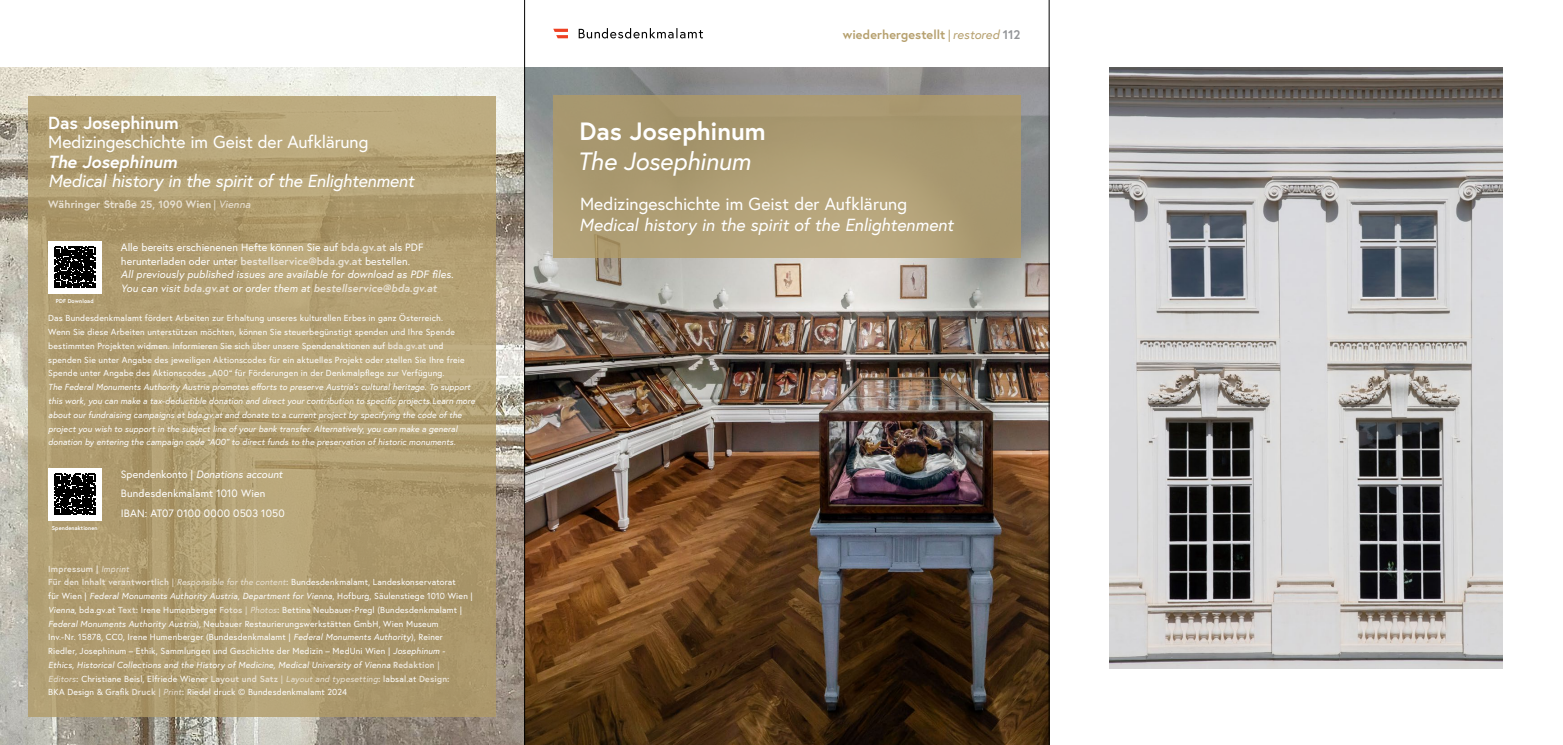
<style>
.page{position:relative;width:1563px;height:745px;background:#fff}
.page>*{position:absolute;margin:0;border:0;box-sizing:border-box;transform-origin:0 0}
.t1{font:700 25px "Europa Austria";color:#fff}
.t2{font:italic 25px "Europa Austria";letter-spacing:-.01em;color:#fff}
.t3{font:italic 17.5px "Europa Austria";letter-spacing:-.01em;color:#fff}
.t4{font:17.5px "Europa Austria";letter-spacing:-.005em;color:#fff}
.t5{font:700 17.5px "Europa Austria";color:#fff}
.t6{font:italic 700 17.5px "Europa Austria";color:#fff}
.t7{font:700 12.5px "Europa Austria";letter-spacing:.005em;color:#b6a06e}
.t8{font:italic 10.62px/13.8px "Europa Austria";letter-spacing:.01em;color:#fff}
.t9{font:10.62px/19.5px "Europa Austria";letter-spacing:.015em;color:#fff}
.t10{font:700 10.62px "Europa Austria";letter-spacing:.015em;color:#e9e2d5}
.t11{font:8.75px/13.8px "Europa Austria";letter-spacing:.02em;color:#fff}
.t12{font:italic 8.75px/13.8px "Europa Austria";letter-spacing:.01em;color:#fff}
.t13{font:700 5.62px "Europa Austria";letter-spacing:.02em;color:#fff}
.s1{font-weight:400}
.s2{font-weight:400;font-style:italic}
.s3{font-style:normal}
.s4{font-weight:700;font-style:normal;color:#e9e2d5}
.s5{font-weight:700;color:#e9e2d5}
.s6{font-style:italic}
.s7{font-style:italic;color:#e9e2d5}
.s8{color:#e9e2d5}
.s9{color:#939598}
</style>
<div class="page">
<img style="left:0;top:67px;width:1049px;height:677px">
<svg style="left:29px;top:96px;width:467px;height:619px;background:#b19e72"></svg>
<div style="left:48px;top:240px;width:53px;height:53px;background:#fff"></div>
<svg style="left:54px;top:246px;width:41px;height:41px;background:#232323"></svg>
<div style="left:48px;top:467px;width:53px;height:53px;background:#fff"></div>
<svg style="left:55px;top:473px;width:40px;height:41px;background:#242424"></svg>
<svg style="left:579px;top:28px;width:124px;height:10px"></svg>
<svg style="left:553px;top:29px;width:15px;height:9px"></svg>
<img style="left:1109px;top:68px;width:393px;height:599px">
<div style="left:553px;top:96px;width:467px;height:162px;background:linear-gradient(to right,#ac9b72,#ad9d74)"></div>
<hr style="left:524px;top:0;width:1px;height:744px;background:#000">
<hr style="left:1049px;top:0;width:1px;height:744px;background:#000">
<h2 class="t5" style="left:48px;top:111px;width:132px">Das Josephinum</h2>
<h2 class="t4" style="left:48px;top:131px;width:322px">Medizingeschichte im Geist der Aufklärung</h2>
<h2 class="t6" style="left:48px;top:149px;width:131px">The Josephinum</h2>
<h2 class="t3" style="left:48px;top:169px;width:367px">Medical history in the spirit of the Enlightenment</h2>
<p class="t10" style="left:48px;top:197px;width:204px">Währinger Straße 25, 1090 Wien <span class="s1">|</span> <span class="s2">Vienna</span></p>
<p class="t8" style="left:121px;top:240px;width:334px"><span class="s3">Alle bereits erschienenen Hefte können Sie auf</span> <span class="s4">bda.gv.at</span> <span class="s3">als PDF herunterladen oder unter</span> <span class="s4">bestellservice@bda.gv.at</span> <span class="s3">bestellen.<br></span>All previously published issues are available for download as PDF files.<br>You can visit <span class="s5">bda.gv.at</span> or order them at <span class="s5">bestellservice@bda.gv.at</span></p>
<p class="t11" style="left:48px;top:311px;width:418px">Das Bundesdenkmalamt fördert Arbeiten zur Erhaltung unseres kulturellen Erbes in ganz Österreich.<br>Wenn Sie diese Arbeiten unterstützen möchten, können Sie steuerbegünstigt spenden und Ihre Spende bestimmten Projekten widmen. Informieren Sie sich über unsere Spendenaktionen auf <span class="s5">bda.gv.at</span> und spenden Sie unter Angabe des jeweiligen Aktionscodes für ein aktuelles Projekt oder stellen Sie Ihre freie Spende unter Angabe des Aktionscodes „A00“ für Förderungen in der Denkmalpflege zur Verfügung.</p>
<p class="t12" style="left:48px;top:380px;width:428px">The Federal Monuments Authority Austria promotes efforts to preserve Austria’s cultural heritage. To support this work, you can make a tax-deductible donation and direct your contribution to specific projects.Learn more about our fundraising campaigns at bda.gv.at and donate to a current project by specifying the code of the project you wish to support in the subject line of your bank transfer. Alternatively, you can make a general donation by entering the campaign code “A00” to direct funds to the preservation of historic monuments.</p>
<p class="t9" style="left:121px;top:463px;width:165px">Spendenkonto | <span class="s6">Donations account<br></span>Bundesdenkmalamt 1010 Wien<br>IBAN: AT07 0100 0000 0503 1050</p>
<p class="t13" style="left:56px;top:297px;width:39px">PDF Download</p>
<p class="t13" style="left:52px;top:524px;width:47px">Spendenaktionen</p>
<p class="t11" style="left:48px;top:561px;width:426px"><span class="s5">Impressum |</span> <span class="s7">Imprint<br></span><span class="s5">Für den Inhalt verantwortlich</span> <span class="s8">|</span> <span class="s7">Responsible for the content</span><span class="s5">:</span> Bundesdenkmalamt, Landeskonservatorat<br>für Wien | <span class="s6">Federal Monuments Authority Austria, Department for Vienna</span>, Hofburg, Säulenstiege 1010 Wien | <span class="s6">Vienna</span>, bda.gv.at <span class="s5">Text:</span> Irene Humenberger <span class="s5">Fotos</span> <span class="s8">|</span> <span class="s7">Photos</span><span class="s5">:</span> Bettina Neubauer-Pregl (Bundesdenkmalamt | <span class="s6">Federal Monuments Authority Austria</span>), Neubauer Restaurierungswerkstätten GmbH, Wien Museum<br>Inv.-Nr. 15878, CC0, Irene Humenberger (Bundesdenkmalamt | <span class="s6">Federal Monuments Authority</span>), Reiner Riedler, Josephinum – Ethik, Sammlungen und Geschichte der Medizin – MedUni Wien | <span class="s6">Josephinum - Ethics, Historical Collections and the History of Medicine, Medical University of Vienna</span> <span class="s5">Redaktion</span> <span class="s8">|<br></span><span class="s7">Editors</span><span class="s5">:</span> Christiane Beisl, Elfriede Wiener <span class="s5">Layout und Satz</span> <span class="s8">|</span> <span class="s7">Layout and typesetting</span><span class="s5">:</span> labsal.at <span class="s5">Design:<br></span>BKA Design &amp; Grafik <span class="s5">Druck</span> <span class="s8">|</span> <span class="s7">Print</span><span class="s5">:</span> Riedel druck © Bundesdenkmalamt 2024</p>
<h3 class="t7" style="left:843px;top:26px;width:179px">wiederhergestellt <span class="s1">|</span><span class="s2">restored</span> <span class="s9">112</span></h3>
<h1 class="t1" style="left:579px;top:114px;width:188px">Das Josephinum</h1>
<h1 class="t2" style="left:577px;top:145px;width:175px">The Josephinum</h1>
<h2 class="t4" style="left:580px;top:193px;width:329px">Medizingeschichte im Geist der Aufklärung</h2>
<h2 class="t3" style="left:579px;top:214px;width:376px">Medical history in the spirit of the Enlightenment</h2>
</div>
